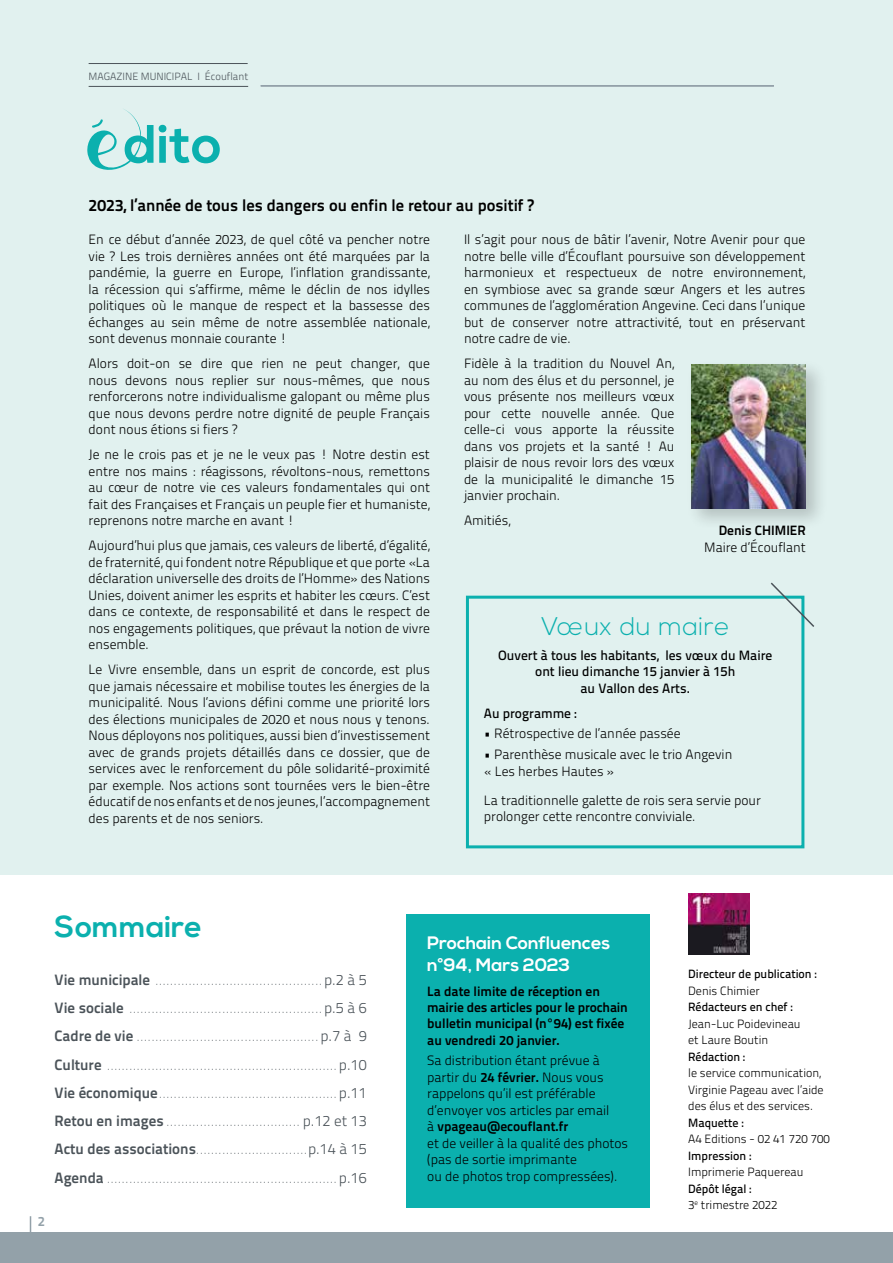
<style>
.page{position:relative;width:893px;height:1263px;background:#fff}
.page>*{position:absolute;margin:0;border:0;box-sizing:border-box;transform-origin:0 0}
.t1{font:700 54px "Nexa";color:#0bb0ae}
.t2{font:700 30px "Nexa";color:#0bb0ae}
.t3{font:300 25.5px "Nexa";letter-spacing:.02em;color:#0bb0ae}
.t4{font:700 18px/21.6px "Nexa";color:#fff}
.t5{font:16.5px "Titillium Text 22 L 800 wt";color:#000}
.t6{font:15px/28.2px "Titillium Text 22 L 1 wt";color:#4b5359;text-align:justify}
.t7{font:13.5px/16.5px "Titillium Text 22 L 250 wt";color:#000;text-align:justify}
.t8{font:13.5px/16.4px "Titillium Text 22 L 800 wt";color:#000}
.t9{font:13.5px/16.5px "Titillium Text 22 L 600 wt";color:#000;text-align:center}
.t10{font:13.5px "Titillium Text 22 L 800 wt";color:#93a1a9}
.t11{font:12px/16.5px "Titillium Text 22 L 250 wt";color:#000}
.t12{font:12px "Titillium Text 22 L 600 wt";color:#000}
.t13{font:10.5px "Titillium Text 22 L 250 wt";color:#4b5359}
.s1{font-family:"Titillium Text 22 L 800 wt"}
.s2{font-family:"Titillium Text 22 L 250 wt"}
</style>
<div class="page">
<svg style="left:30px;top:1216px;width:1px;height:16px"></svg>
<div style="left:0;top:0;width:893px;height:874px;background:#e1f1ef"></div>
<hr style="left:261px;top:85px;width:513px;height:2px;background:#93a1a9">
<div style="left:0;top:1232px;width:893px;height:31px;background:#93a1a9"></div>
<div style="left:686px;top:359px;width:143px;height:172px;background:#000;opacity:.2"></div>
<img style="left:691px;top:365px;width:115px;height:143px">
<svg style="left:87px;top:109px;width:54px;height:61px"></svg>
<hr style="left:89px;top:86px;width:159px;height:1px;background:#4b5359">
<hr style="left:89px;top:63px;width:159px;height:1px;background:#4b5359">
<div style="left:406px;top:914px;width:243px;height:294px;background:#0bb0ae"></div>
<img style="left:688px;top:893px;width:62px;height:62px">
<div style="left:466px;top:596px;width:338px;height:252px;border:3px solid #0bb0ae"></div>
<svg style="left:769px;top:582px;width:46px;height:47px"></svg>
<p class="t13" style="left:89px;top:69px;width:161px">MAGAZINE MUNICIPAL I Écouflant</p>
<h1 class="t1" style="left:124px;top:113px;width:100px">dito</h1>
<p class="t5" style="left:89px;top:192px;width:447px">2023, l’année de tous les dangers ou enfin le retour au positif ?</p>
<p class="t7" style="left:89px;top:231px;width:343px">En ce début d’année 2023, de quel côté va pencher notre vie ? Les trois dernières années ont été marquées par la pandémie, la guerre en Europe, l’inflation grandissante, la récession qui s’affirme, même le déclin de nos idylles politiques où le manque de respect et la bassesse des échanges au sein même de notre assemblée nationale, sont devenus monnaie courante !</p>
<p class="t7" style="left:89px;top:355px;width:343px">Alors doit-on se dire que rien ne peut changer, que nous devons nous replier sur nous-mêmes, que nous renforcerons notre individualisme galopant ou même plus que nous devons perdre notre dignité de peuple Français dont nous étions si fiers ?</p>
<p class="t7" style="left:89px;top:446px;width:343px">Je ne le crois pas et je ne le veux pas ! Notre destin est entre nos mains : réagissons, révoltons-nous, remettons au cœur de notre vie ces valeurs fondamentales qui ont fait des Françaises et Français un peuple fier et humaniste, reprenons notre marche en avant !</p>
<p class="t7" style="left:89px;top:537px;width:343px">Aujourd’hui plus que jamais, ces valeurs de liberté, d’égalité, de fraternité, qui fondent notre République et que porte «La déclaration universelle des droits de l’Homme» des Nations Unies, doivent animer les esprits et habiter les cœurs. C’est dans ce contexte, de responsabilité et dans le respect de nos engagements politiques, que prévaut la notion de vivre ensemble.</p>
<p class="t7" style="left:89px;top:661px;width:343px">Le Vivre ensemble, dans un esprit de concorde, est plus que jamais nécessaire et mobilise toutes les énergies de la municipalité. Nous l’avions défini comme une priorité lors des élections municipales de 2020 et nous nous y tenons.<br>Nous déployons nos politiques, aussi bien d’investissement avec de grands projets détaillés dans ce dossier, que de services avec le renforcement du pôle solidarité-proximité par exemple. Nos actions sont tournées vers le bien-être éducatif de nos enfants et de nos jeunes, l’accompagnement des parents et de nos seniors.</p>
<p class="t7" style="left:464px;top:231px;width:343px">Il s’agit pour nous de bâtir l’avenir, Notre Avenir pour que notre belle ville d’Écouflant poursuive son développement harmonieux et respectueux de notre environnement, en symbiose avec sa grande sœur Angers et les autres communes de l’agglomération Angevine. Ceci dans l’unique but de conserver notre attractivité, tout en préservant notre cadre de vie.</p>
<p class="t7" style="left:464px;top:355px;width:212px">Fidèle à la tradition du Nouvel An, au nom des élus et du personnel, je vous présente nos meilleurs vœux pour cette nouvelle année. Que celle-ci vous apporte la réussite dans vos projets et la santé ! Au plaisir de nous revoir lors des vœux de la municipalité le dimanche 15 janvier prochain.</p>
<p class="t7" style="left:464px;top:512px;width:48px">Amitiés,</p>
<p class="t8" style="left:719px;top:522px;width:89px">Denis CHIMIER</p>
<p class="t7" style="left:704px;top:538px;width:103px">Maire d’Écouflant</p>
<h3 class="t3" style="left:541px;top:611px;width:190px">Vœux du maire</h3>
<p class="t9" style="left:498px;top:646px;width:276px">Ouvert à tous les habitants, les vœux du Maire ont lieu dimanche 15 janvier à 15h<br>au Vallon des Arts.</p>
<p class="t9" style="left:484px;top:704px;width:94px">Au programme :</p>
<p class="t7" style="left:484px;top:725px;width:198px">• Rétrospective de l’année passée</p>
<p class="t7" style="left:484px;top:745px;width:250px">• Parenthèse musicale avec le trio Angevin « Les herbes Hautes »</p>
<p class="t7" style="left:484px;top:791px;width:278px">La traditionnelle galette de rois sera servie pour prolonger cette rencontre conviviale.</p>
<h2 class="t2" style="left:55px;top:909px;width:149px">Sommaire</h2>
<p class="t6" style="left:55px;top:965px;width:314px"><span class="s1">Vie municipale</span> .............................................<span class="s2">p.2 à 5<br></span><span class="s1">Vie sociale</span> ....................................................<span class="s2">p.5 à 6<br></span><span class="s1">Cadre de vie</span> .................................................<span class="s2">p.7 à 9<br></span><span class="s1">Culture</span> ..............................................................<span class="s2">p.10<br></span><span class="s1">Vie économique</span>................................................<span class="s2">p.11<br></span><span class="s1">Retou en images</span> .................................... <span class="s2">p.12 et 13<br></span><span class="s1">Actu des associations</span>..............................<span class="s2">p.14 à 15<br></span><span class="s1">Agenda</span> ..............................................................<span class="s2">p.16</span></p>
<p class="t10" style="left:38px;top:1211px;width:9px">2</p>
<h3 class="t4" style="left:427px;top:933px;width:185px">Prochain Confluences n°94, Mars 2023</h3>
<p class="t8" style="left:427px;top:982px;width:202px">La date limite de réception en mairie des articles pour le prochain bulletin municipal (n°94) est fixée au vendredi 20 janvier.</p>
<p class="t7" style="left:427px;top:1051px;width:184px;text-align:left">Sa distribution étant prévue à partir du <span class="s1">24 février.</span> Nous vous rappelons qu’il est préférable d’envoyer vos articles par email</p>
<p class="t8" style="left:427px;top:1117px;width:142px"><span class="s2">à</span> vpageau@ecouflant.fr</p>
<p class="t7" style="left:427px;top:1134px;width:202px;text-align:left">et de veiller à la qualité des photos (pas de sortie imprimante<br>ou de photos trop compressées).</p>
<p class="t12" style="left:688px;top:965px;width:130px">Directeur de publication :</p>
<p class="t11" style="left:688px;top:982px;width:73px">Denis Chimier</p>
<p class="t12" style="left:688px;top:998px;width:106px">Rédacteurs en chef :</p>
<p class="t11" style="left:688px;top:1015px;width:114px">Jean-Luc Poidevineau et Laure Boutin</p>
<p class="t12" style="left:688px;top:1047px;width:59px">Rédaction :</p>
<p class="t11" style="left:688px;top:1064px;width:137px">le service communication,<br>Virginie Pageau avec l’aide des élus et des services.</p>
<p class="t12" style="left:688px;top:1113px;width:57px">Maquette :</p>
<p class="t11" style="left:688px;top:1130px;width:143px">A4 Editions - 02 41 720 700</p>
<p class="t12" style="left:688px;top:1146px;width:65px">Impression :</p>
<p class="t11" style="left:688px;top:1163px;width:117px">Imprimerie Paquereau</p>
<p class="t12" style="left:688px;top:1179px;width:65px">Dépôt légal :</p>
<p class="t11" style="left:688px;top:1196px;width:91px">3<sup>e</sup> trimestre 2022</p>
</div>
